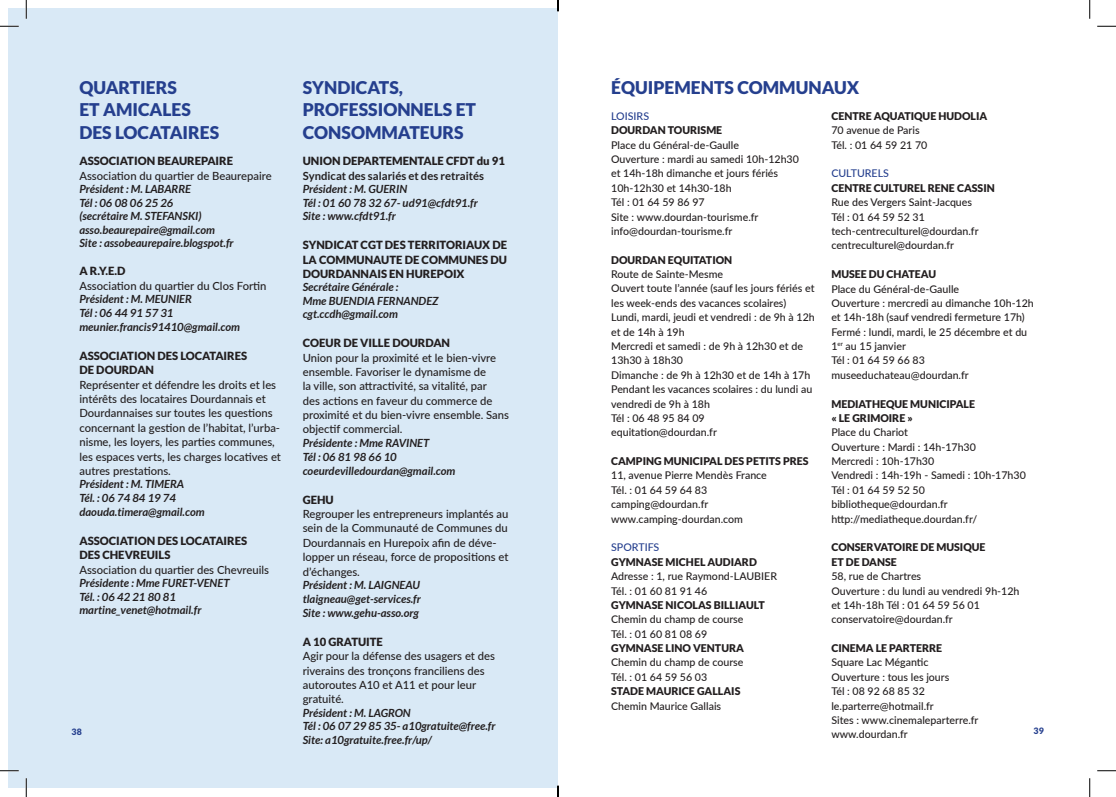
<style>
.page{position:relative;width:1116px;height:797px;background:#fff}
.page>*{position:absolute;margin:0;border:0;box-sizing:border-box;transform-origin:0 0}
.t1{font:900 17.5px/22.5px "Lato";color:#253f8e}
.t2{font:500 11.25px/14.4px "Lato";color:#231f20}
.t3{font:italic 700 11.25px/13.5px "Lato";color:#231f20}
.t4{font:900 11.25px/14.4px "Lato";color:#231f20}
.t5{font:700 11.25px "Lato";color:#231f20}
.t6{font:500 10.62px/14.4px "Lato";color:#231f20}
.t7{font:900 10.62px/14.4px "Lato";color:#231f20}
.t8{font:500 10.62px "Lato";color:#253f8e}
.t9{font:900 8.75px "Lato";color:#253f8e}
</style>
<div class="page">
<div style="left:9px;top:9px;width:549px;height:779px;background:#d9e9f6"></div>
<svg style="left:0;top:25px;width:19px;height:2px"></svg>
<svg style="left:1097px;top:25px;width:18px;height:2px"></svg>
<svg style="left:0;top:770px;width:19px;height:1px"></svg>
<svg style="left:1097px;top:770px;width:18px;height:1px"></svg>
<svg style="left:25px;top:0;width:2px;height:19px"></svg>
<svg style="left:25px;top:778px;width:2px;height:19px"></svg>
<svg style="left:1089px;top:0;width:1px;height:19px"></svg>
<svg style="left:1089px;top:778px;width:1px;height:19px"></svg>
<svg style="left:557px;top:0;width:2px;height:11px"></svg>
<svg style="left:557px;top:785px;width:2px;height:12px"></svg>
<h1 class="t1" style="left:79px;top:75px;width:99px">QUARTIERS</h1>
<h1 class="t1" style="left:611px;top:75px;width:250px">ÉQUIPEMENTS COMMUNAUX</h1>
<h1 class="t1" style="left:79px;top:98px;width:141px">ET AMICALES<br>DES LOCATAIRES</h1>
<p class="t4" style="left:79px;top:154px;width:155px">ASSOCIATION BEAUREPAIRE</p>
<p class="t2" style="left:79px;top:168px;width:194px">Association du quartier de Beaurepaire</p>
<p class="t3" style="left:79px;top:183px;width:156px">Président : M. LABARRE<br>Tél : 06 08 06 25 26<br>(secrétaire M. STEFANSKI) asso.beaurepaire@gmail.com<br>Site : assobeaurepaire.blogspot.fr</p>
<p class="t4" style="left:79px;top:264px;width:48px">A R.Y.E.D</p>
<p class="t2" style="left:79px;top:278px;width:188px">Association du quartier du Clos Fortin</p>
<p class="t3" style="left:79px;top:292px;width:162px;line-height:14px">Président : M. MEUNIER<br>Tél : 06 44 91 57 31 meunier.francis91410@gmail.com</p>
<p class="t4" style="left:79px;top:348px;width:169px">ASSOCIATION DES LOCATAIRES<br>DE DOURDAN</p>
<p class="t2" style="left:79px;top:377px;width:203px">Représenter et défendre les droits et les intérêts des locataires Dourdannais et Dourdannaises sur toutes les questions concernant la gestion de l’habitat, l’urba&shy;nisme, les loyers, les parties communes, les espaces verts, les charges locatives et autres prestations.</p>
<p class="t3" style="left:79px;top:477px;width:127px;line-height:14px">Président : M. TIMERA<br>Tél. : 06 74 84 19 74 daouda.timera@gmail.com</p>
<p class="t4" style="left:79px;top:533px;width:169px">ASSOCIATION DES LOCATAIRES<br>DES CHEVREUILS</p>
<p class="t2" style="left:79px;top:562px;width:191px">Association du quartier des Chevreuils</p>
<p class="t3" style="left:79px;top:576px;width:152px">Présidente : Mme FURET-VENET<br>Tél. : 06 42 21 80 81 martine_venet@hotmail.fr</p>
<h1 class="t1" style="left:303px;top:75px;width:175px">SYNDICATS,<br>PROFESSIONNELS ET<br>CONSOMMATEURS</h1>
<p class="t4" style="left:303px;top:154px;width:204px">UNION DEPARTEMENTALE CFDT du 91</p>
<p class="t5" style="left:303px;top:169px;width:183px">Syndicat des salariés et des retraités</p>
<p class="t3" style="left:303px;top:183px;width:177px">Président : M. GUERIN<br>Tél : 01 60 78 32 67- ud91@cfdt91.fr<br>Site : www.cfdt91.fr</p>
<p class="t4" style="left:303px;top:237px;width:206px;text-align:justify">SYNDICAT CGT DES TERRITORIAUX DE LA COMMUNAUTE DE COMMUNES DU DOURDANNAIS EN HUREPOIX</p>
<p class="t3" style="left:303px;top:281px;width:137px">Secrétaire Générale :<br>Mme BUENDIA FERNANDEZ cgt.ccdh@gmail.com</p>
<p class="t4" style="left:303px;top:335px;width:149px">COEUR DE VILLE DOURDAN</p>
<p class="t2" style="left:303px;top:350px;width:208px">Union pour la proximité et le bien-vivre ensemble. Favoriser le dynamisme de<br>la ville, son attractivité, sa vitalité, par<br>des actions en faveur du commerce de proximité et du bien-vivre ensemble. Sans objectif commercial.</p>
<p class="t3" style="left:303px;top:436px;width:154px;line-height:14px">Présidente : Mme RAVINET<br>Tél : 06 81 98 66 10 coeurdevilledourdan@gmail.com</p>
<p class="t4" style="left:303px;top:492px;width:33px">GEHU</p>
<p class="t2" style="left:303px;top:506px;width:207px">Regrouper les entrepreneurs implantés au sein de la Communauté de Communes du Dourdannais en Hurepoix afin de déve&shy;lopper un réseau, force de propositions et d’échanges.</p>
<p class="t3" style="left:303px;top:578px;width:120px;line-height:14px;text-align:justify">Président : M. LAIGNEAU tlaigneau@get-services.fr Site : www.gehu-asso.org</p>
<p class="t4" style="left:303px;top:634px;width:82px">A 10 GRATUITE</p>
<p class="t2" style="left:303px;top:648px;width:194px">Agir pour la défense des usagers et des riverains des tronçons franciliens des autoroutes A10 et A11 et pour leur gratuité.</p>
<p class="t3" style="left:303px;top:706px;width:194px">Président : M. LAGRON<br>Tél : 06 07 29 85 35- a10gratuite@free.fr<br>Site: a10gratuite.free.fr/up/</p>
<p class="t8" style="left:611px;top:108px;width:39px">LOISIRS</p>
<p class="t7" style="left:611px;top:123px;width:113px">DOURDAN TOURISME</p>
<p class="t6" style="left:611px;top:137px;width:189px">Place du Général-de-Gaulle<br>Ouverture : mardi au samedi 10h-12h30 et 14h-18h dimanche et jours fériés<br>10h-12h30 et 14h30-18h<br>Tél : 01 64 59 86 97<br>Site : www.dourdan-tourisme.fr info@dourdan-tourisme.fr</p>
<p class="t7" style="left:611px;top:252px;width:123px">DOURDAN EQUITATION</p>
<p class="t6" style="left:611px;top:266px;width:205px">Route de Sainte-Mesme<br>Ouvert toute l’année (sauf les jours fériés et les week-ends des vacances scolaires)<br>Lundi, mardi, jeudi et vendredi : de 9h à 12h et de 14h à 19h<br>Mercredi et samedi : de 9h à 12h30 et de<br>13h30 à 18h30<br>Dimanche : de 9h à 12h30 et de 14h à 17h<br>Pendant les vacances scolaires : du lundi au vendredi de 9h à 18h<br>Tél : 06 48 95 84 09<br>equitation@dourdan.fr</p>
<p class="t7" style="left:611px;top:454px;width:199px">CAMPING MUNICIPAL DES PETITS PRES</p>
<p class="t6" style="left:611px;top:468px;width:157px">11, avenue Pierre Mendès France<br>Tél. : 01 64 59 64 83 camping@dourdan.fr www.camping-dourdan.com</p>
<p class="t8" style="left:611px;top:540px;width:50px">SPORTIFS</p>
<p class="t7" style="left:611px;top:554px;width:147px">GYMNASE MICHEL AUDIARD</p>
<p class="t6" style="left:611px;top:568px;width:167px">Adresse : 1, rue Raymond-LAUBIER<br>Tél. : 01 60 81 91 46</p>
<p class="t7" style="left:611px;top:597px;width:155px">GYMNASE NICOLAS BILLIAULT</p>
<p class="t6" style="left:611px;top:611px;width:134px">Chemin du champ de course<br>Tél. : 01 60 81 08 69</p>
<p class="t7" style="left:611px;top:640px;width:134px">GYMNASE LINO VENTURA</p>
<p class="t6" style="left:611px;top:655px;width:134px">Chemin du champ de course<br>Tél. : 01 64 59 56 03</p>
<p class="t7" style="left:611px;top:684px;width:131px">STADE MAURICE GALLAIS</p>
<p class="t6" style="left:611px;top:698px;width:111px">Chemin Maurice Gallais</p>
<p class="t7" style="left:831px;top:109px;width:157px">CENTRE AQUATIQUE HUDOLIA</p>
<p class="t6" style="left:831px;top:123px;width:98px">70 avenue de Paris<br>Tél. : 01 64 59 21 70</p>
<p class="t8" style="left:831px;top:166px;width:59px">CULTURELS</p>
<p class="t7" style="left:831px;top:180px;width:165px">CENTRE CULTUREL RENE CASSIN</p>
<p class="t6" style="left:831px;top:195px;width:149px">Rue des Vergers Saint-Jacques<br>Tél : 01 64 59 52 31 tech-centreculturel@dourdan.fr centreculturel@dourdan.fr</p>
<p class="t7" style="left:831px;top:267px;width:106px">MUSEE DU CHATEAU</p>
<p class="t6" style="left:831px;top:281px;width:204px">Place du Général-de-Gaulle<br>Ouverture : mercredi au dimanche 10h-12h et 14h-18h (sauf vendredi fermeture 17h)<br>Fermé : lundi, mardi, le 25 décembre et du<br>1<sup>er</sup> au 15 janvier<br>Tél : 01 64 59 66 83 museeduchateau@dourdan.fr</p>
<p class="t7" style="left:831px;top:396px;width:145px">MEDIATHEQUE MUNICIPALE « LE GRIMOIRE »</p>
<p class="t6" style="left:831px;top:425px;width:196px">Place du Chariot<br>Ouverture : Mardi : 14h-17h30<br>Mercredi : 10h-17h30<br>Vendredi : 14h-19h - Samedi : 10h-17h30<br>Tél : 01 64 59 52 50 bibliotheque@dourdan.fr http://mediatheque.dourdan.fr/</p>
<p class="t7" style="left:831px;top:540px;width:156px">CONSERVATOIRE DE MUSIQUE<br>ET DE DANSE</p>
<p class="t6" style="left:831px;top:568px;width:190px">58, rue de Chartres<br>Ouverture : du lundi au vendredi 9h-12h et 14h-18h Tél : 01 64 59 56 01 conservatoire@dourdan.fr</p>
<p class="t7" style="left:831px;top:640px;width:112px">CINEMA LE PARTERRE</p>
<p class="t6" style="left:831px;top:655px;width:149px">Square Lac Mégantic<br>Ouverture : tous les jours<br>Tél : 08 92 68 85 32 le.parterre@hotmail.fr<br>Sites : www.cinemaleparterre.fr www.dourdan.fr</p>
<p class="t9" style="left:72px;top:726px;width:12px">38</p>
<p class="t9" style="left:1033px;top:726px;width:12px">39</p>
</div>
